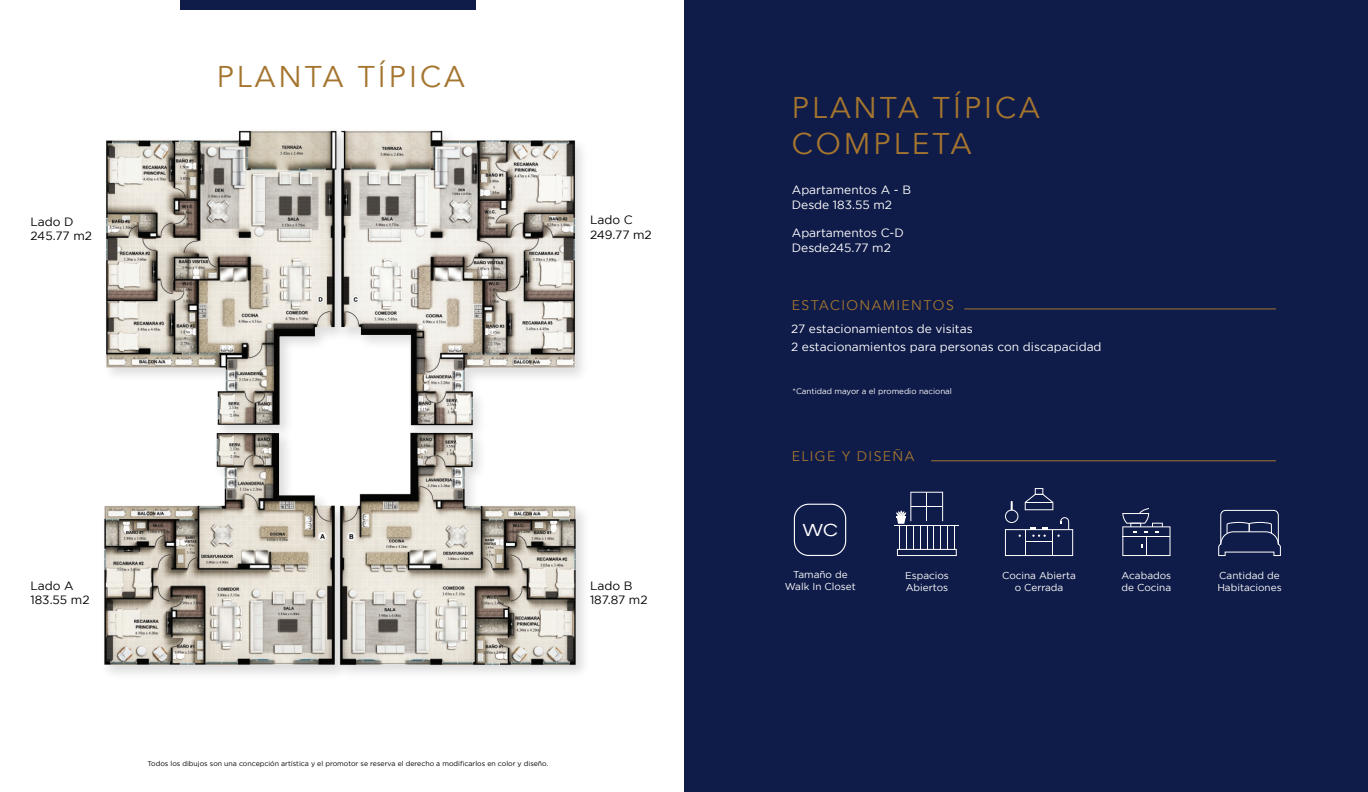
<style>
.page{position:relative;width:1368px;height:792px;background:#fff}
.page>*{position:absolute;margin:0;border:0;box-sizing:border-box;transform-origin:0 0}
.t1{font:30px/36px "Avenir";letter-spacing:.1em;color:#a4752f}
.t2{font:18.4px "Brooklyn";color:#fff}
.t3{font:14px "Avenir";letter-spacing:.1em;color:#a4752f}
.t4{font:12px/14.4px "Gotham";color:#fff}
.t5{font:12px/14.4px "Gotham";color:#000}
.t6{font:10px/12px "Gotham";color:#fff}
.t7{font:8px "Gotham";color:#fff}
.t8{font:7px "Gotham";color:#000}
</style>
<div class="page">
<div style="left:684px;top:0;width:684px;height:792px;background:#0f1b48"></div>
<div style="left:180px;top:0;width:295px;height:10px;background:#0f1b48"></div>
<svg style="left:794px;top:504px;width:52px;height:52px"></svg>
<hr style="left:895px;top:525px;width:64px;height:1px;background:#fff">
<svg style="left:896px;top:492px;width:61px;height:64px"></svg>
<svg style="left:1005px;top:488px;width:68px;height:68px"></svg>
<svg style="left:1122px;top:508px;width:49px;height:48px"></svg>
<svg style="left:1218px;top:510px;width:63px;height:46px"></svg>
<hr style="left:931px;top:460px;width:345px;height:1px;background:#a4752f">
<hr style="left:964px;top:308px;width:312px;height:1px;background:#a4752f">
<img style="left:106px;top:130px;width:209px;height:289px">
<img style="left:315px;top:130px;width:267px;height:284px">
<img style="left:365px;top:414px;width:219px;height:259px">
<img style="left:104px;top:419px;width:261px;height:255px">
<p class="t5" style="left:30px;top:214px;width:63px">Lado D<br>245.77 m2</p>
<h1 class="t1" style="left:217px;top:59px;width:249px">PLANTA TÍPICA</h1>
<p class="t5" style="left:590px;top:212px;width:63px">Lado C<br>249.77 m2</p>
<p class="t5" style="left:30px;top:578px;width:61px">Lado A<br>183.55 m2</p>
<p class="t5" style="left:590px;top:578px;width:59px">Lado B<br>187.87 m2</p>
<p class="t8" style="left:148px;top:760px;width:402px">Todos los dibujos son una concepción artística y el promotor se reserva el derecho a modificarlos en color y diseño.</p>
<h1 class="t1" style="left:792px;top:91px;width:249px">PLANTA TÍPICA<br>COMPLETA</h1>
<p class="t4" style="left:792px;top:183px;width:121px">Apartamentos A - B<br>Desde 183.55 m2</p>
<p class="t4" style="left:792px;top:226px;width:113px">Apartamentos C-D<br>Desde245.77 m2</p>
<p class="t3" style="left:792px;top:296px;width:163px">ESTACIONAMIENTOS</p>
<p class="t4" style="left:791px;top:319px;width:312px;line-height:18px">27 estacionamientos de visitas<br>2 estacionamientos para personas con discapacidad</p>
<p class="t7" style="left:793px;top:387px;width:161px">*Cantidad mayor a el promedio nacional</p>
<p class="t3" style="left:792px;top:448px;width:124px">ELIGE Y DISEÑA</p>
<h2 class="t2" style="left:802px;top:521px;width:38px">WC</h2>
<p class="t6" style="left:785px;top:568px;width:72px;text-align:center">Tamaño de<br>Walk In Closet</p>
<p class="t6" style="left:905px;top:569px;width:45px">Espacios<br>Abiertos</p>
<p class="t6" style="left:1002px;top:569px;width:75px;text-align:center">Cocina Abierta o Cerrada</p>
<p class="t6" style="left:1122px;top:569px;width:51px">Acabados de Cocina</p>
<p class="t6" style="left:1217px;top:569px;width:66px">Cantidad de<br>Habitaciones</p>
</div>
